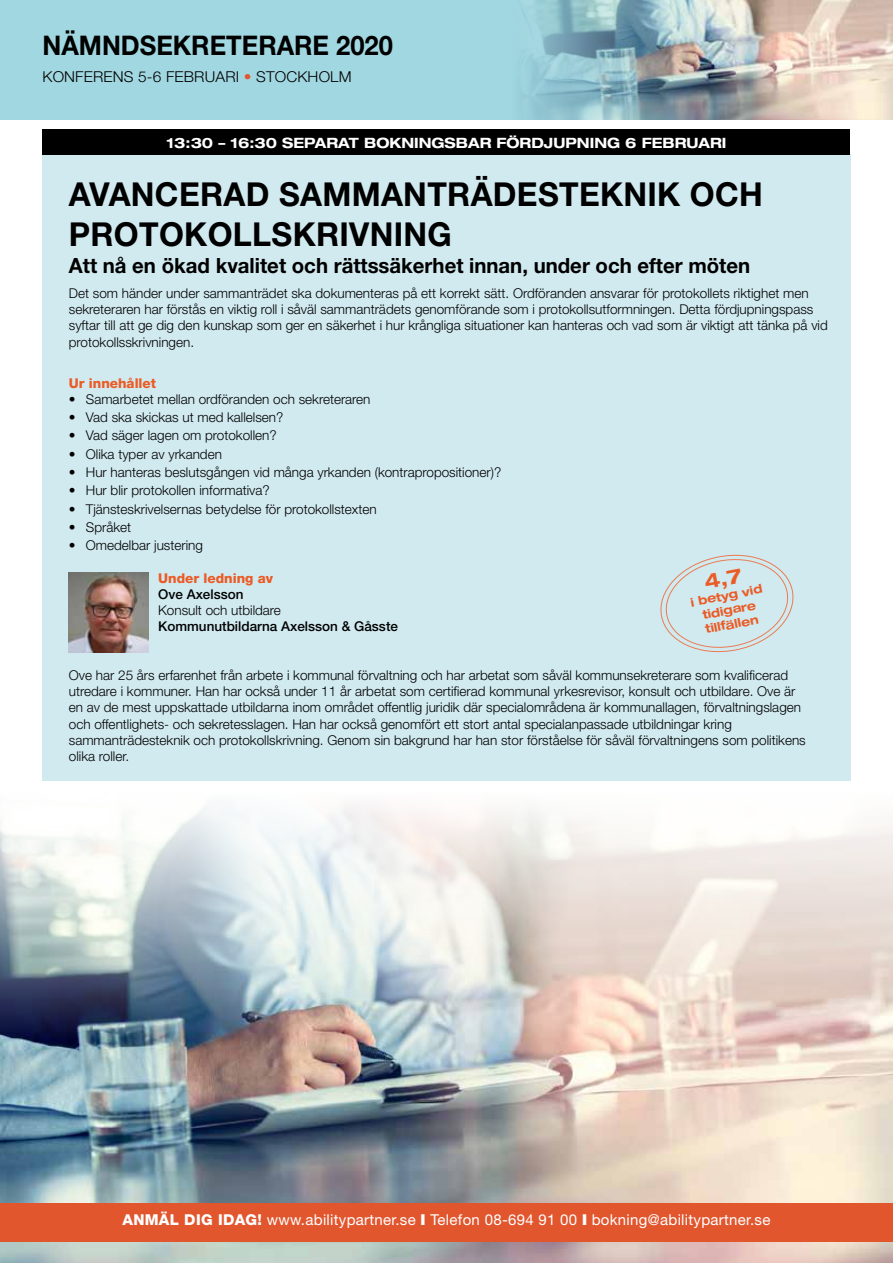
<style>
.page{position:relative;width:893px;height:1263px;background:#fff}
.page>*{position:absolute;margin:0;border:0;box-sizing:border-box;transform-origin:0 0}
.t1{font:700 33px/39.6px "Helvetica Neue LT Std";letter-spacing:.01em;color:#000}
.t2{font:700 27px "Helvetica Neue LT Std";color:#000;scale:.94 1}
.t3{font:700 21px "Helvetica Neue LT Std";color:#000}
.t4{font:15px "Helvetica Neue LT Std";letter-spacing:.02em;color:#fff}
.t5{font:300 15px "Helvetica Neue LT Std";letter-spacing:.01em;color:#000}
.t6{font:700 expanded 14.25px "Helvetica Neue";color:#fff}
.t7{font:300 13.5px/16.2px "Helvetica Neue LT Std";color:#000}
.t8{font:500 13.5px "Helvetica Neue LT Std";color:#000}
.t9{font:800 13.5px "Helvetica Neue LT Std";color:#eb5b25}
.t10{font:700 expanded 12.15px/14.5px "Helvetica Neue";color:#eb5b25;text-align:center}
.s1{color:#e2562e}
.s2{font-weight:800}
.s3{font-weight:900}
</style>
<div class="page">
<img style="left:0;top:806px;width:893px;height:457px">
<div style="left:42px;top:155px;width:808px;height:626px;background:#d1eaf0"></div>
<div style="left:0;top:0;width:893px;height:119px;background:#a1d7e1"></div>
<div style="left:0;top:1203px;width:893px;height:39px;background:#e2562e"></div>
<img style="left:522px;top:0;width:371px;height:119px">
<div style="left:43px;top:129px;width:807px;height:26px;background:#000"></div>
<img style="left:69px;top:573px;width:79px;height:79px">
<svg style="left:660px;top:554px;width:134px;height:99px"></svg>
<h2 class="t2" style="left:43px;top:29px;width:374px">NÄMNDSEKRETERARE 2020</h2>
<p class="t5" style="left:43px;top:67px;width:311px">KONFERENS 5-6 FEBRUARI <span class="s1">•</span> STOCKHOLM</p>
<p class="t6" style="left:167px;top:134px;width:561px">13:30 – 16:30 SEPARAT BOKNINGSBAR FÖRDJUPNING 6 FEBRUARI</p>
<h1 class="t1" style="left:69px;top:174px;width:696px">AVANCERAD SAMMANTRÄDESTEKNIK OCH<br>PROTOKOLLSKRIVNING</h1>
<h3 class="t3" style="left:69px;top:253px;width:683px">Att nå en ökad kvalitet och rättssäkerhet innan, under och efter möten</h3>
<p class="t7" style="left:69px;top:285px;width:760px">Det som händer under sammanträdet ska dokumenteras på ett korrekt sätt. Ordföranden ansvarar för protokollets riktighet men sekreteraren har förstås en viktig roll i såväl sammanträdets genomförande som i protokollsutformningen. Detta fördjupningspass syftar till att ge dig den kunskap som ger en säkerhet i hur krångliga situationer kan hanteras och vad som är viktigt att tänka på vid protokollsskrivningen.</p>
<p class="t9" style="left:69px;top:375px;width:89px">Ur innehållet</p>
<p class="t7" style="left:69px;top:391px;width:303px">• Samarbetet mellan ordföranden och sekreteraren</p>
<p class="t7" style="left:69px;top:409px;width:216px">• Vad ska skickas ut med kallelsen?</p>
<p class="t7" style="left:69px;top:427px;width:209px">• Vad säger lagen om protokollen?</p>
<p class="t7" style="left:69px;top:445px;width:155px">• Olika typer av yrkanden</p>
<p class="t7" style="left:69px;top:464px;width:434px">• Hur hanteras beslutsgången vid många yrkanden (kontrapropositioner)?</p>
<p class="t7" style="left:69px;top:482px;width:202px">• Hur blir protokollen informativa?</p>
<p class="t7" style="left:69px;top:500px;width:309px">• Tjänsteskrivelsernas betydelse för protokollstexten</p>
<p class="t7" style="left:69px;top:519px;width:64px">• Språket</p>
<p class="t7" style="left:69px;top:537px;width:136px">• Omedelbar justering</p>
<p class="t9" style="left:158px;top:570px;width:116px">Under ledning av</p>
<p class="t8" style="left:158px;top:586px;width:87px">Ove Axelsson</p>
<p class="t7" style="left:158px;top:602px;width:124px">Konsult och utbildare</p>
<p class="t8" style="left:158px;top:618px;width:241px">Kommunutbildarna Axelsson &amp; Gåsste</p>
<p class="t7" style="left:69px;top:667px;width:738px">Ove har 25 års erfarenhet från arbete i kommunal förvaltning och har arbetat som såväl kommunsekreterare som kvalificerad utredare i kommuner. Han har också under 11 år arbetat som certifierad kommunal yrkesrevisor, konsult och utbildare. Ove är en av de mest uppskattade utbildarna inom området offentlig juridik där specialområdena är kommunallagen, förvaltningslagen och offentlighets- och sekretesslagen. Han har också genomfört ett stort antal specialanpassade utbildningar kring sammanträdesteknik och protokollskrivning. Genom sin bakgrund har han stor förståelse för såväl förvaltningens som politikens olika roller.</p>
<p class="t10" style="left:689px;top:595px;width:74px;rotate:-11deg">i betyg vid tidigare tillfällen</p>
<p class="t4" style="left:122px;top:1211px;width:649px"><span class="s2">ANMÄL DIG IDAG!</span> www.abilitypartner.se <span class="s3">I</span> Telefon 08-694 91 00 <span class="s3">I</span> bokning@abilitypartner.se</p>
</div>
